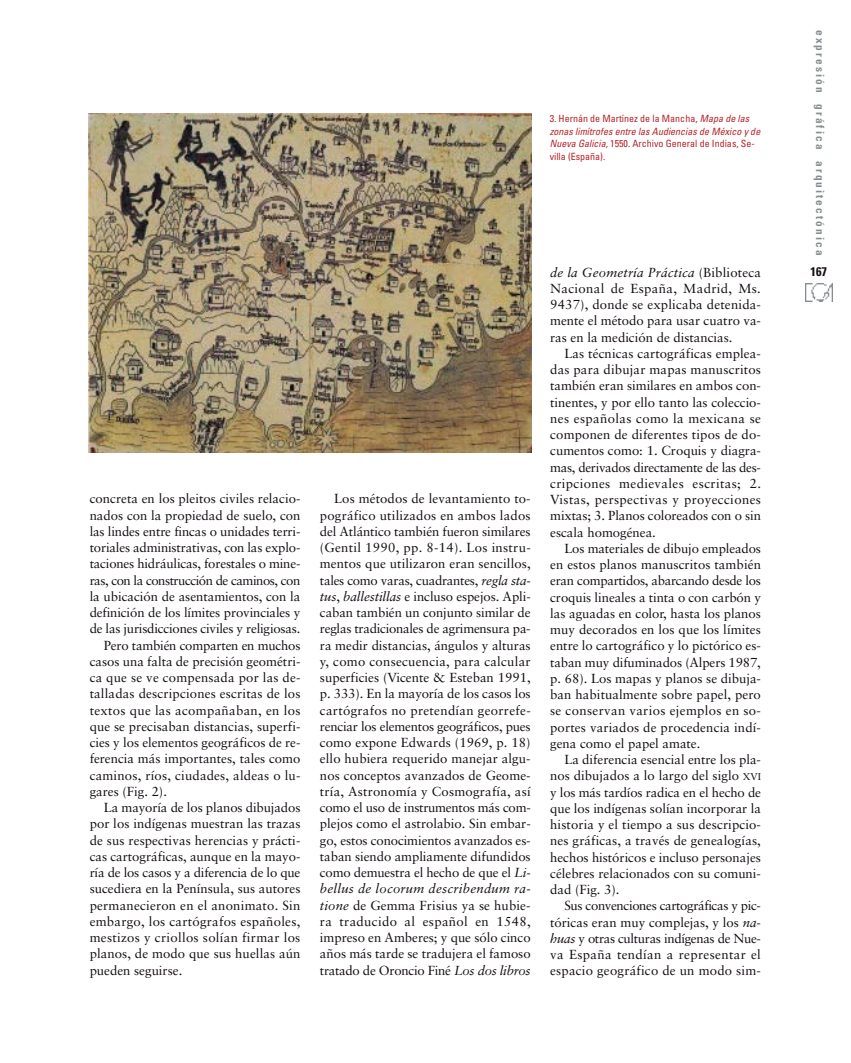
<style>
.page{position:relative;width:851px;height:1063px;background:#fff}
.page>*{position:absolute;margin:0;border:0;box-sizing:border-box;transform-origin:0 0}
.t1{font:13.12px/16.2px "Sabon";color:#140d14;text-align:justify}
.t2{font:13.12px "Sabon";letter-spacing:.025em;color:#140d14}
.t3{font:13.12px "Sabon";letter-spacing:-.035em;color:#140d14}
.t4{font:13.12px "Sabon";letter-spacing:.02em;color:#140d14}
.t5{font:700 condensed 12.5px "Univers";color:#140d14}
.t6{font:700 condensed 11.25px "Univers";letter-spacing:.185em;color:#858e8f}
.t7{font:condensed 10px/12.5px "Univers";color:#b5252a}
.s1{font-style:italic}
.s2{font-size:9.88px}
</style>
<div class="page">
<img style="left:805px;top:284px;width:27px;height:17px">
<img style="left:88px;top:114px;width:444px;height:339px">
<p class="t7" style="left:549px;top:113px;width:214px">3<span class="s1">.</span>Hernán de Martínez de la Mancha, <span class="s1">Mapa de las zonas limítrofes entre las Audiencias de México y de Nueva Galicia,</span>1550. Archivo General de Indias, Se&shy;villa (España).</p>
<p class="t1" style="left:90px;top:492px;width:212px">concreta en los pleitos civiles relacio-</p>
<p class="t1" style="left:90px;top:508px;width:212px">nados con la propiedad de suelo, con</p>
<p class="t1" style="left:90px;top:524px;width:212px">las lindes entre fincas o unidades terri-</p>
<p class="t1" style="left:90px;top:540px;width:212px">toriales administrativas, con las explo-</p>
<p class="t1" style="left:90px;top:557px;width:212px">taciones hidráulicas, forestales o mine-</p>
<p class="t3" style="left:90px;top:575px;width:212px">ras, con la construcción de caminos, con</p>
<p class="t1" style="left:90px;top:589px;width:212px">la ubicación de asentamientos, con la</p>
<p class="t1" style="left:90px;top:605px;width:212px">definición de los límites provinciales y</p>
<p class="t1" style="left:90px;top:622px;width:212px">de las jurisdicciones civiles y religiosas.</p>
<p class="t1" style="left:104px;top:638px;width:198px">Pero también comparten en muchos</p>
<p class="t1" style="left:90px;top:654px;width:212px">casos una falta de precisión geométri-</p>
<p class="t1" style="left:90px;top:670px;width:212px">ca que se ve compensada por las de-</p>
<p class="t1" style="left:90px;top:687px;width:212px">talladas descripciones escritas de los</p>
<p class="t2" style="left:90px;top:705px;width:212px">textos que las acompañaban, en los</p>
<p class="t1" style="left:90px;top:719px;width:212px">que se precisaban distancias, superfi-</p>
<p class="t1" style="left:90px;top:735px;width:212px">cies y los elementos geográficos de re-</p>
<p class="t1" style="left:90px;top:752px;width:212px">ferencia más importantes, tales como</p>
<p class="t1" style="left:90px;top:768px;width:212px">caminos, ríos, ciudades, aldeas o lu-</p>
<p class="t1" style="left:90px;top:784px;width:79px">gares (Fig. 2).</p>
<p class="t1" style="left:104px;top:801px;width:198px">La mayoría de los planos dibujados</p>
<p class="t1" style="left:90px;top:817px;width:212px">por los indígenas muestran las trazas</p>
<p class="t1" style="left:90px;top:833px;width:212px">de sus respectivas herencias y prácti-</p>
<p class="t1" style="left:90px;top:849px;width:212px">cas cartográficas, aunque en la mayo-</p>
<p class="t1" style="left:90px;top:866px;width:212px">ría de los casos y a diferencia de lo que</p>
<p class="t1" style="left:90px;top:882px;width:212px">sucediera en la Península, sus autores</p>
<p class="t1" style="left:90px;top:898px;width:212px">permanecieron en el anonimato. Sin</p>
<p class="t4" style="left:90px;top:916px;width:212px">embargo, los cartógrafos españoles,</p>
<p class="t2" style="left:90px;top:932px;width:212px">mestizos y criollos solían firmar los</p>
<p class="t1" style="left:90px;top:947px;width:212px">planos, de modo que sus huellas aún</p>
<p class="t1" style="left:90px;top:963px;width:94px">pueden seguirse.</p>
<p class="t1" style="left:320px;top:492px;width:212px;text-indent:14px">Los métodos de levantamiento to&shy;pográfico utilizados en ambos lados del Atlántico también fueron similares (Gentil 1990, pp. 8-14). Los instru&shy;mentos que utilizaron eran sencillos, tales como varas, cuadrantes, <span class="s1">regla sta&shy;tus</span>, <span class="s1">ballestillas</span> e incluso espejos. Apli&shy;caban también un conjunto similar de reglas tradicionales de agrimensura pa&shy;ra medir distancias, ángulos y alturas y, como consecuencia, para calcular superficies (Vicente &amp; Esteban 1991, p. 333). En la mayoría de los casos los cartógrafos no pretendían georrefe&shy;renciar los elementos geográficos, pues como expone Edwards (1969, p. 18) ello hubiera requerido manejar algu&shy;nos conceptos avanzados de Geome&shy;tría, Astronomía y Cosmografía, así como el uso de instrumentos más com&shy;plejos como el astrolabio. Sin embar&shy;go, estos conocimientos avanzados es&shy;taban siendo ampliamente difundidos como demuestra el hecho de que el <span class="s1">Li&shy;bellus de locorum describendum ra&shy;tione</span> de Gemma Frisius ya se hubie&shy;ra traducido al español en 1548, impreso en Amberes; y que sólo cinco años más tarde se tradujera el famoso tratado de Oroncio Finé <span class="s1">Los dos libros</span></p>
<p class="t1" style="left:550px;top:265px;width:212px"><span class="s1">de la Geometría Práctica</span> (Biblioteca Nacional de España, Madrid, Ms.<br>9437), donde se explicaba detenida&shy;mente el método para usar cuatro va&shy;ras en la medición de distancias.</p>
<p class="t1" style="left:550px;top:346px;width:212px;text-indent:14px">Las técnicas cartográficas emplea&shy;das para dibujar mapas manuscritos también eran similares en ambos con&shy;tinentes, y por ello tanto las coleccio&shy;nes españolas como la mexicana se componen de diferentes tipos de do&shy;cumentos como: 1. Croquis y diagra&shy;mas, derivados directamente de las des&shy;cripciones medievales escritas; 2.<br>Vistas, perspectivas y proyecciones mixtas; 3. Planos coloreados con o sin escala homogénea.</p>
<p class="t1" style="left:550px;top:541px;width:212px;text-indent:14px">Los materiales de dibujo empleados en estos planos manuscritos también eran compartidos, abarcando desde los croquis lineales a tinta o con carbón y las aguadas en color, hasta los planos muy decorados en los que los límites entre lo cartográfico y lo pictórico es&shy;taban muy difuminados (Alpers 1987, p. 68). Los mapas y planos se dibuja&shy;ban habitualmente sobre papel, pero se conservan varios ejemplos en so&shy;portes variados de procedencia indí&shy;gena como el papel amate.</p>
<p class="t1" style="left:550px;top:753px;width:212px;text-indent:14px">La diferencia esencial entre los pla&shy;nos dibujados a lo largo del siglo <span class="s2">XVI </span>y los más tardíos radica en el hecho de que los indígenas solían incorporar la historia y el tiempo a sus descripcio&shy;nes gráficas, a través de genealogías, hechos históricos e incluso personajes célebres relacionados con su comuni&shy;dad (Fig. 3).</p>
<p class="t1" style="left:550px;top:899px;width:212px;text-indent:14px">Sus convenciones cartográficas y pic&shy;tóricas eran muy complejas, y los <span class="s1">na&shy;huas</span> y otras culturas indígenas de Nue&shy;va España tendían a representar el espacio geográfico de un modo sim-</p>
<p class="t6" style="left:824px;top:30px;width:227px;rotate:90deg">expresión gráfica arquitectónica</p>
<p class="t5" style="left:810px;top:267px;width:18px">167</p>
</div>
